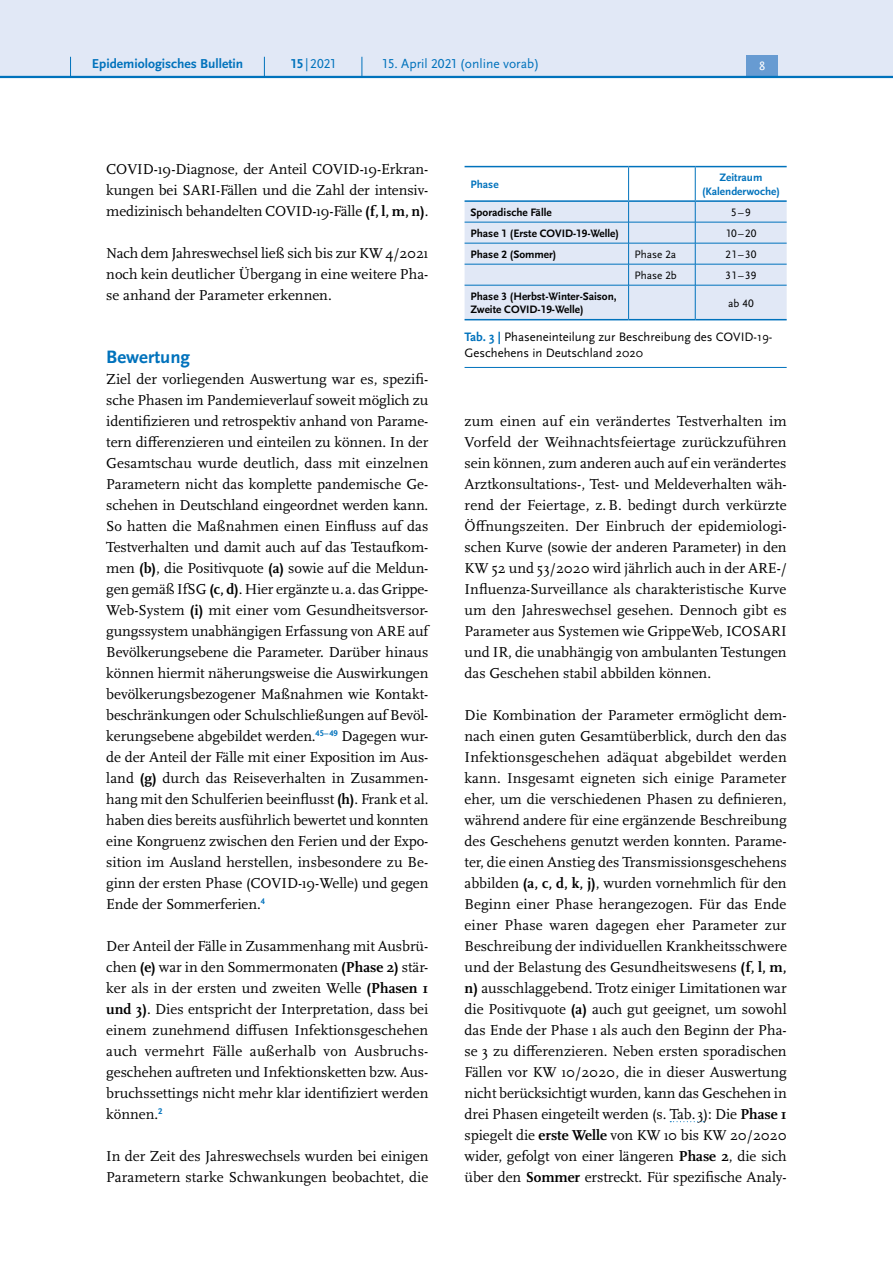
<style>
.page{position:relative;width:893px;height:1263px;background:#fff}
.page>*{position:absolute;margin:0;border:0;box-sizing:border-box;transform-origin:0 0}
.t1{font:700 18.75px "Scala Sans Pro";color:#0072bc}
.P_-_Fließtext{font:15px/21px "Scala Pro";color:#000;text-align:justify}
.t2{font:13.5px "Scala Sans Pro";color:#0072bc}
.t3{font:700 13.5px "Scala Sans Pro";color:#0072bc}
.P_-_Bildunterschrift{font:12.75px/15.8px "Scala Sans Pro";color:#000}
.t4{font:12.45px "Scala Sans Pro";color:#fff}
.P_-_Tab_linksbündig{font:700 11.25px/13.5px "Scala Sans Pro";color:#000}
.P_-_Tab_linksbündig-2{font:11.25px "Scala Sans Pro";color:#000}
.Titel_klein{font:700 11.25px/13.5px "Scala Sans Pro";color:#0072bc;text-align:center}
.s1{font-weight:700}
.s2{font-weight:700;color:#0072bc}
</style>
<div class="page">
<svg style="left:670px;top:1121px;width:34px;height:1px"></svg>
<svg style="left:465px;top:167px;width:322px;height:152px"></svg>
<hr style="left:465px;top:285px;width:164px;height:1px;background:#0072bc">
<hr style="left:629px;top:285px;width:66px;height:1px;background:#0072bc">
<hr style="left:628px;top:285px;width:1px;height:34px;background:#0072bc">
<hr style="left:695px;top:285px;width:92px;height:1px;background:#0072bc">
<hr style="left:695px;top:285px;width:1px;height:34px;background:#0072bc">
<hr style="left:465px;top:166px;width:164px;height:1px;background:#0072bc">
<hr style="left:629px;top:166px;width:66px;height:1px;background:#0072bc">
<hr style="left:695px;top:166px;width:92px;height:1px;background:#0072bc">
<hr style="left:465px;top:200px;width:164px;height:2px;background:#0072bc">
<hr style="left:629px;top:200px;width:66px;height:2px;background:#0072bc">
<hr style="left:695px;top:200px;width:92px;height:2px;background:#0072bc">
<hr style="left:465px;top:319px;width:164px;height:1px;background:#0072bc">
<hr style="left:629px;top:319px;width:66px;height:1px;background:#0072bc">
<hr style="left:695px;top:319px;width:92px;height:1px;background:#0072bc">
<hr style="left:465px;top:367px;width:322px;height:1px;background:#0072bc">
<div style="left:0;top:0;width:893px;height:77px;background:#e1e8f6"></div>
<div style="left:746px;top:55px;width:32px;height:21px;background:#679bd2"></div>
<hr style="left:0;top:76px;width:893px;height:2px;background:#0072bc">
<svg style="left:70px;top:57px;width:1px;height:19px"></svg>
<svg style="left:264px;top:57px;width:1px;height:19px"></svg>
<svg style="left:362px;top:57px;width:1px;height:19px"></svg>
<p class="t3" style="left:92px;top:55px;width:153px">Epidemiologisches Bulletin</p>
<p class="t2" style="left:291px;top:55px;width:46px"><span class="s1">15</span>|2021</p>
<p class="t2" style="left:383px;top:55px;width:158px">15. April 2021 (online vorab)</p>
<p class="t4" style="left:759px;top:59px;width:8px">8</p>
<p class="P_-_Fließtext" style="left:106px;top:158px;width:324px">COVID-19-Diagnose, der Anteil COVID-19-Erkran&shy;kungen bei SARI-Fällen und die Zahl der intensiv&shy;medizinisch behandelten COVID-19-Fälle <span class="s1">(f, l, m, n)</span>.</p>
<p class="P_-_Fließtext" style="left:106px;top:242px;width:324px">Nach dem Jahreswechsel ließ sich bis zur KW 4/2021 noch kein deutlicher Übergang in eine weitere Pha&shy;se anhand der Parameter erkennen.</p>
<h3 class="t1" style="left:106px;top:345px;width:85px">Bewertung</h3>
<p class="P_-_Fließtext" style="left:106px;top:368px;width:324px">Ziel der vorliegenden Auswertung war es, spezifi&shy;sche Phasen im Pandemieverlauf soweit möglich zu identifizieren und retrospektiv anhand von Parame&shy;tern differenzieren und einteilen zu können. In der Gesamtschau wurde deutlich, dass mit einzelnen Parametern nicht das komplette pandemische Ge&shy;schehen in Deutschland eingeordnet werden kann.<br>So hatten die Maßnahmen einen Einfluss auf das Testverhalten und damit auch auf das Testaufkom&shy;men <span class="s1">(b)</span>, die Positivquote <span class="s1">(a)</span> sowie auf die Meldun&shy;gen gemäß IfSG <span class="s1">(c, d)</span>. Hier ergänzte u.a. das Grippe-Web-System <span class="s1">(i)</span> mit einer vom Gesundheitsversor&shy;gungssystem unabhängigen Erfassung von ARE auf Bevölkerungsebene die Parameter. Darüber hinaus können hiermit näherungsweise die Auswirkungen bevölkerungsbezogener Maßnahmen wie Kontakt&shy;beschränkungen oder Schulschließungen auf Bevöl&shy;kerungsebene abgebildet werden.<sup>45–49</sup> Dagegen wur&shy;de der Anteil der Fälle mit einer Exposition im Aus&shy;land <span class="s1">(g)</span> durch das Reiseverhalten in Zusammen&shy;hang mit den Schulferien beeinflusst <span class="s1">(h)</span>. Frank et al. haben dies bereits ausführlich bewertet und konnten eine Kongruenz zwischen den Ferien und der Expo&shy;sition im Ausland herstellen, insbesondere zu Be&shy;ginn der ersten Phase (COVID-19-Welle) und gegen Ende der Sommerferien.<sup>4</sup></p>
<p class="P_-_Fließtext" style="left:106px;top:935px;width:324px">Der Anteil der Fälle in Zusammenhang mit Ausbrü&shy;chen <span class="s1">(e)</span> war in den Sommermonaten <span class="s1">(Phase 2)</span> stär&shy;ker als in der ersten und zweiten Welle <span class="s1">(Phasen 1 und 3)</span>. Dies entspricht der Interpretation, dass bei einem zunehmend diffusen Infektionsgeschehen auch vermehrt Fälle außerhalb von Ausbruchs&shy;geschehen auftreten und Infektionsketten bzw. Aus&shy;bruchssettings nicht mehr klar identifiziert werden können.<sup>2</sup></p>
<p class="P_-_Fließtext" style="left:106px;top:1145px;width:324px">In der Zeit des Jahreswechsels wurden bei einigen<br>Parametern starke Schwankungen beobachtet, die</p>
<p class="Titel_klein" style="left:471px;top:178px;width:30px">Phase</p>
<p class="Titel_klein" style="left:702px;top:171px;width:79px">Zeitraum (Kalenderwoche)</p>
<p class="P_-_Tab_linksbündig" style="left:471px;top:205px;width:83px">Sporadische Fälle</p>
<p class="P_-_Tab_linksbündig-2" style="left:731px;top:205px;width:21px">5–9</p>
<p class="P_-_Tab_linksbündig" style="left:471px;top:226px;width:150px">Phase 1 (Erste COVID-19-Welle)</p>
<p class="P_-_Tab_linksbündig-2" style="left:725px;top:226px;width:32px">10–20</p>
<p class="P_-_Tab_linksbündig" style="left:471px;top:247px;width:87px">Phase 2 (Sommer)</p>
<p class="P_-_Tab_linksbündig-2" style="left:635px;top:248px;width:43px">Phase 2a</p>
<p class="P_-_Tab_linksbündig-2" style="left:725px;top:248px;width:32px">21–30</p>
<p class="P_-_Tab_linksbündig-2" style="left:635px;top:269px;width:44px">Phase 2b</p>
<p class="P_-_Tab_linksbündig-2" style="left:725px;top:269px;width:32px">31–39</p>
<p class="P_-_Tab_linksbündig" style="left:471px;top:289px;width:148px">Phase 3 (Herbst-Winter-Saison,<br>Zweite COVID-19-Welle)</p>
<p class="P_-_Tab_linksbündig-2" style="left:728px;top:296px;width:27px">ab 40</p>
<p class="P_-_Bildunterschrift" style="left:465px;top:329px;width:309px"><span class="s2">Tab. 3 |</span> Phaseneinteilung zur Beschreibung des COVID-19-<br>Geschehens in Deutschland 2020</p>
<p class="P_-_Fließtext" style="left:465px;top:410px;width:324px">zum einen auf ein verändertes Testverhalten im Vorfeld der Weihnachtsfeiertage zurückzuführen sein können, zum anderen auch auf ein verändertes Arztkonsultations-, Test- und Meldeverhalten wäh&shy;rend der Feiertage, z.B. bedingt durch verkürzte Öffnungszeiten. Der Einbruch der epidemiologi&shy;schen Kurve (sowie der anderen Parameter) in den KW 52 und 53/2020 wird jährlich auch in der ARE-/ Influenza-Surveillance als charakteristische Kurve um den Jahreswechsel gesehen. Dennoch gibt es Parameter aus Systemen wie GrippeWeb, ICOSARI und IR, die unabhängig von ambulanten Testungen das Geschehen stabil abbilden können.</p>
<p class="P_-_Fließtext" style="left:465px;top:704px;width:324px">Die Kombination der Parameter ermöglicht dem&shy;nach einen guten Gesamtüberblick, durch den das Infektionsgeschehen adäquat abgebildet werden kann. Insgesamt eigneten sich einige Parameter eher, um die verschiedenen Phasen zu definieren, während andere für eine ergänzende Beschreibung des Geschehens genutzt werden konnten. Parame&shy;ter, die einen Anstieg des Transmissionsgeschehens abbilden <span class="s1">(a, c, d, k, j)</span>, wurden vornehmlich für den Beginn einer Phase herangezogen. Für das Ende einer Phase waren dagegen eher Parameter zur Beschreibung der individuellen Krankheitsschwere und der Belastung des Gesundheitswesens <span class="s1">(f, l, m, n)</span> ausschlaggebend. Trotz einiger Limitationen war die Positivquote <span class="s1">(a)</span> auch gut geeignet, um sowohl das Ende der Phase 1 als auch den Beginn der Pha&shy;se 3 zu differenzieren. Neben ersten sporadischen Fällen vor KW 10/2020, die in dieser Auswertung nicht berücksichtigt wurden, kann das Geschehen in drei Phasen eingeteilt werden (s. Tab. 3): Die <span class="s1">Phase 1 </span>spiegelt die <span class="s1">erste Welle</span> von KW 10 bis KW 20/2020 wider, gefolgt von einer längeren <span class="s1">Phase 2</span>, die sich über den <span class="s1">Sommer</span> erstreckt. Für spezifische Analy-</p>
</div>
